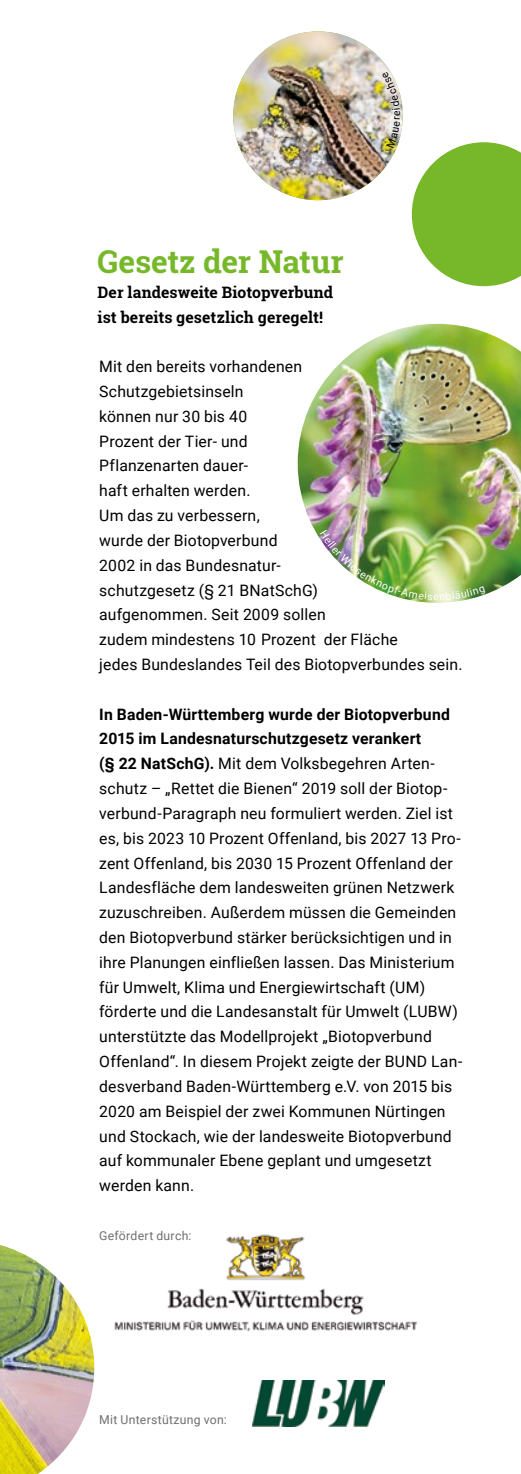
<style>
.page{position:relative;width:521px;height:1474px;background:#fff}
.page>*{position:absolute;margin:0;border:0;box-sizing:border-box;transform-origin:0 0}
.t1{font:700 31.5px "Roboto Slab";letter-spacing:-.01em;color:#76b82a}
.t2{font:15.75px/24.8px "Roboto";letter-spacing:.01em;color:#000}
.t3{font:700 15.75px/24.8px "Roboto Slab";letter-spacing:.005em;color:#000}
.t4{font:12.25px "Roboto";letter-spacing:.025em;color:#706f6f}
.s1{font-weight:700}
</style>
<div class="page">
<img style="left:298px;top:324px;width:223px;height:279px">
<img style="left:233px;top:31px;width:170px;height:169px;border-radius:85px">
<img style="left:0;top:1245px;width:94px;height:228px">
<img style="left:81px;top:1234px;width:336px;height:105px">
<img style="left:81px;top:1311px;width:10px;height:28px">
<svg style="left:412px;top:142px;width:109px;height:144px;background:#8bc34b"></svg>
<img style="left:253px;top:1380px;width:132px;height:46px">
<img style="left:320px;top:529px;width:166px;height:71px">
<svg style="left:382px;top:71px;width:18px;height:77px"></svg>
<h1 class="t1" style="left:98px;top:240px;width:248px">Gesetz der Natur</h1>
<p class="t3" style="left:98px;top:279px;width:237px">Der landesweite Biotopverbund ist bereits gesetzlich geregelt!</p>
<p class="t2" style="left:99px;top:353px;width:365px">Mit den bereits vorhandenen<br>Schutzgebietsinseln<br>können nur 30 bis 40<br>Prozent der Tier- und<br>Pflanzenarten dauer-<br>haft erhalten werden.<br>Um das zu verbessern,<br>wurde der Biotopverbund<br>2002 in das Bundesnatur-<br>schutzgesetz (§ 21 BNatSchG)<br>aufgenommen. Seit 2009 sollen<br>zudem mindestens 10 Prozent der Fläche<br>jedes Bundeslandes Teil des Biotopverbundes sein.</p>
<p class="t2" style="left:99px;top:701px;width:365px"><span class="s1">In Baden-Württemberg wurde der Biotopverbund 2015 im Landesnaturschutzgesetz verankert<br>(§ 22 NatSchG).</span> Mit dem Volksbegehren Arten&shy;schutz – „Rettet die Bienen“ 2019 soll der Biotop&shy;verbund-Paragraph neu formuliert werden. Ziel ist es, bis 2023 10 Prozent Offenland, bis 2027 13 Pro&shy;zent Offenland, bis 2030 15 Prozent Offenland der Landesfläche dem landesweiten grünen Netzwerk zuzuschreiben. Außerdem müssen die Gemeinden den Biotopverbund stärker berücksichtigen und in ihre Planungen einfließen lassen. Das Ministerium für Umwelt, Klima und Energiewirtschaft (UM) förderte und die Landesanstalt für Umwelt (LUBW) unterstützte das Modellprojekt „Biotopverbund Offenland“. In diesem Projekt zeigte der BUND Lan&shy;desverband Baden-Württemberg e.V. von 2015 bis 2020 am Beispiel der zwei Kommunen Nürtingen und Stockach, wie der landesweite Biotopverbund auf kommunaler Ebene geplant und umgesetzt werden kann.</p>
<p class="t4" style="left:99px;top:1226px;width:94px">Gefördert durch:</p>
<p class="t4" style="left:99px;top:1410px;width:129px">Mit Unterstützung von:</p>
</div>
